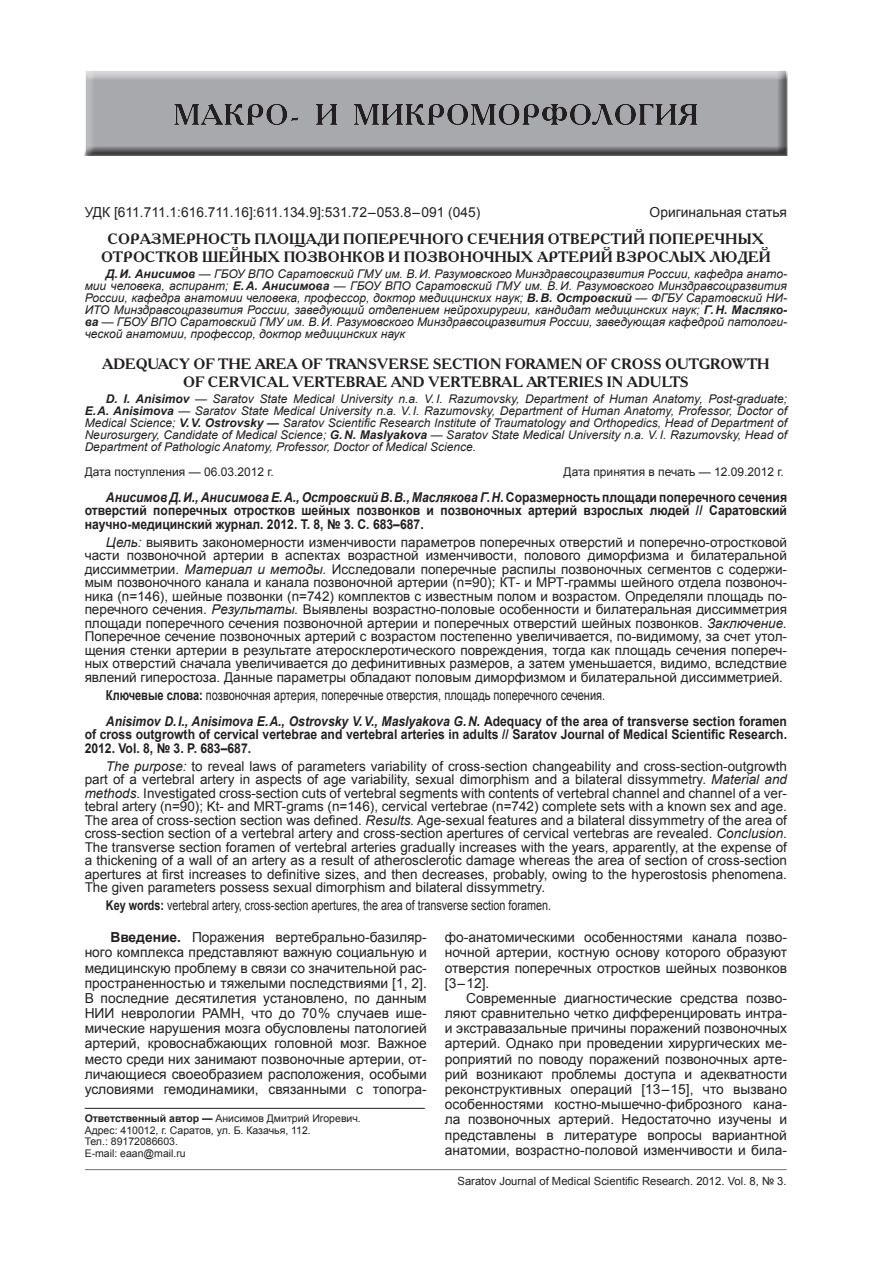
<style>
.page{position:relative;width:893px;height:1263px;background:#fff}
.page>*{position:absolute;margin:0;border:0;box-sizing:border-box;transform-origin:0 0}
.t1{font:700 15px "Academy C";color:#231f20}
.t2{font:13.8px/15.1px "Arial";color:#231f20;text-align:justify}
.t3{font:13.8px "Arial";color:#231f20;scale:.8 1}
.t4{font:13.5px/13.5px "Arial";color:#231f20;text-align:justify}
.t5{font:700 13.5px/13.5px "Arial";color:#231f20;text-align:justify;scale:.9 1}
.t6{font:13.5px "Arial";color:#231f20;scale:.8 1}
.t7{font:italic 12px/12px "Arial";color:#231f20;text-align:justify}
.t8{font:12px "Arial";color:#231f20}
.t9{font:11.25px "Arial";color:#231f20}
.t10{font:10.5px/11.6px "Arial";color:#231f20}
.s1{font-weight:700}
.s2{font-style:italic}
</style>
<div class="page">
<hr style="left:85px;top:1169px;width:702px;height:1px;background:#808285">
<div style="left:84px;top:70px;width:705px;height:86px;background:#231f20;opacity:.75"></div>
<hr style="left:85px;top:1108px;width:340px;height:1px;background:#231f20">
<p class="t2" style="left:85px;top:205px;width:397px">УДК [611.711.1:616.711.16]:611.134.9]:531.72 – 053.8 – 091 (045)</p>
<p class="t2" style="left:650px;top:205px;width:139px">Оригинальная статья</p>
<p class="t1" style="left:107px;top:229px;width:23px">СОРА</p>
<p class="t1" style="left:151px;top:229px;width:24px">ЗМЕРНО</p>
<p class="t1" style="left:220px;top:229px;width:98px">СТЬ ПЛО ЩАДИ</p>
<p class="t1" style="left:343px;top:229px;width:47px">ПОПЕРЕЧНОГО</p>
<p class="t1" style="left:467px;top:229px;width:23px">СЕЧЕНИ</p>
<p class="t1" style="left:534px;top:229px;width:26px">Я ОТВЕР</p>
<p class="t1" style="left:600px;top:229px;width:23px">СТИЙ</p>
<p class="t1" style="left:649px;top:229px;width:48px">ПОПЕРЕЧНЫ</p>
<p class="t1" style="left:752px;top:229px;width:14px">Х</p>
<p class="t1" style="left:101px;top:247px;width:12px">ОТРО</p>
<p class="t1" style="left:145px;top:247px;width:23px">СТКОВ</p>
<p class="t1" style="left:202px;top:247px;width:30px">ШЕЙНЫ</p>
<p class="t1" style="left:268px;top:247px;width:63px">Х ПОЗВОНКОВ</p>
<p class="t1" style="left:388px;top:247px;width:63px">И ПОЗВОНОЧНЫ</p>
<p class="t1" style="left:521px;top:247px;width:28px">Х АРТЕРИЙ</p>
<p class="t1" style="left:616px;top:247px;width:134px">ВЗРО СЛЫХ ЛЮДЕЙ</p>
<p class="t7" style="left:85px;top:268px;width:704px;text-indent:21px"><span class="s1">Д.И. Анисимов</span> — ГБОУ ВПО Саратовский ГМУ им. В.И. Разумовского Минздравсоцразвития России, кафедра анато&shy;мии человека, аспирант; <span class="s1">Е.А. Анисимова</span> — ГБОУ ВПО Саратовский ГМУ им. В.И. Разумовского Минздравсоцразвития России, кафедра анатомии человека, профессор, доктор медицинских наук; <span class="s1">В.В. Островский</span> — ФГБУ Саратовский НИ-ИТО Минздравсоцразвития России, заведующий отделением нейрохирургии, кандидат медицинских наук; <span class="s1">Г.Н. Масляко&shy;ва</span> — ГБОУ ВПО Саратовский ГМУ им. В.И. Разумовского Минздравсоцразвития России, заведующая кафедрой патологи&shy;ческой анатомии, профессор, доктор медицинских наук</p>
<p class="t1" style="left:102px;top:354px;width:68px">ADEQUACY</p>
<p class="t1" style="left:193px;top:354px;width:154px">OF THE AREA OF TRANS</p>
<p class="t1" style="left:377px;top:354px;width:140px">VERSE SECTION FORAM</p>
<p class="t1" style="left:560px;top:354px;width:62px">EN OF CROSS</p>
<p class="t1" style="left:665px;top:354px;width:46px">OUTGRO</p>
<p class="t1" style="left:731px;top:354px;width:35px">WTH</p>
<p class="t1" style="left:183px;top:372px;width:153px">OF CERVICAL VERTEB</p>
<p class="t1" style="left:356px;top:372px;width:117px">RAE AND VE RTEB</p>
<p class="t1" style="left:492px;top:372px;width:189px">RAL ARTE RIES IN ADULTS</p>
<p class="t7" style="left:85px;top:393px;width:704px;text-indent:21px"><span class="s1">D. I. Anisimov</span> — Saratov State Medical University n.a. V.I. Razumovsky, Department of Human Anatomy, Post-graduate; <span class="s1">E.A. Anisimova</span> — Saratov State Medical University n.a. V.I. Razumovsky, Department of Human Anatomy, Professor, Doctor of Medical Science; <span class="s1">V.V. Ostrovsky —</span> Saratov Scientific Research Institute of Traumatology and Orthopedics, Head of Department of Neurosurgery, Candidate of Medical Science; <span class="s1">G.N. Maslyakova</span> — Saratov State Medical University n.a. V.I. Razumovsky, Head of Department of Pathologic Anatomy, Professor, Doctor of Medical Science.</p>
<p class="t8" style="left:85px;top:463px;width:191px">Дата поступления — 06.03.2012 г.</p>
<p class="t8" style="left:564px;top:463px;width:222px">Дата принятия в печать — 12.09.2012 г.</p>
<p class="t5" style="left:85px;top:491px;width:782px;text-indent:21px"><span class="s2">Анисимов Д.И., Анисимова Е.А., Островский В.В., Маслякова Г.Н.</span> Соразмерность площади поперечного сечения отверстий поперечных отростков шейных позвонков и позвоночных артерий взрослых людей // Саратовский научно-медицинский журнал. 2012. Т. 8, № 3. С. 683–687.</p>
<p class="t4" style="left:85px;top:535px;width:704px;text-indent:21px"><span class="s2">Цель:</span> выявить закономерности изменчивости параметров поперечных отверстий и поперечно-отростковой части позвоночной артерии в аспектах возрастной изменчивости, полового диморфизма и билатеральной диссимметрии. <span class="s2">Материал и методы.</span> Исследовали поперечные распилы позвоночных сегментов с содержи&shy;мым позвоночного канала и канала позвоночной артерии (n=90); КТ- и МРТ-граммы шейного отдела позвоноч&shy;ника (n=146), шейные позвонки (n=742) комплектов с известным полом и возрастом. Определяли площадь по&shy;перечного сечения. <span class="s2">Результаты.</span> Выявлены возрастно-половые особенности и билатеральная диссимметрия площади поперечного сечения позвоночной артерии и поперечных отверстий шейных позвонков. <span class="s2">Заключение.<br></span>Поперечное сечение позвоночных артерий с возрастом постепенно увеличивается, по-видимому, за счет утол&shy;щения стенки артерии в результате атеросклеротического повреждения, тогда как площадь сечения попереч&shy;ных отверстий сначала увеличивается до дефинитивных размеров, а затем уменьшается, видимо, вследствие явлений гиперостоза. Данные параметры обладают половым диморфизмом и билатеральной диссимметрией.</p>
<p class="t3" style="left:106px;top:686px;width:626px"><span class="s1">Ключевые слова:</span> позвоночная артерия, поперечные отверстия, площадь поперечного сечения.</p>
<p class="t5" style="left:85px;top:715px;width:782px;text-indent:21px"><span class="s2">Anisimov D.I., Anisimova E.A., Ostrovsky V.V., Maslyakova G.N.</span> Adequacy of the area of transverse section foramen of cross outgrowth of cervical vertebrae and vertebral arteries in adults // Saratov Journal of Medical Scientific Research.<br>2012. Vol. 8, № 3. P. 683–687.</p>
<p class="t4" style="left:85px;top:759px;width:704px;text-indent:21px"><span class="s2">The purpose:</span> to reveal laws of parameters variability of cross-section changeability and cross-section-outgrowth part of a vertebral artery in aspects of age variability, sexual dimorphism and a bilateral dissymmetry. <span class="s2">Material and methods</span>. Investigated cross-section cuts of vertebral segments with contents of vertebral channel and channel of a ver&shy;tebral artery (n=90); Kt- and MRT-grams (n=146), cervical vertebrae (n=742) complete sets with a known sex and age.<br>The area of cross-section section was defined. <span class="s2">Results.</span> Age-sexual features and a bilateral dissymmetry of the area of cross-section section of a vertebral artery and cross-section apertures of cervical vertebras are revealed. <span class="s2">Conclusion</span>.<br>The transverse section foramen of vertebral arteries gradually increases with the years, apparently, at the expense of a thickening of a wall of an artery as a result of atherosclerotic damage whereas the area of section of cross-section apertures at first increases to definitive sizes, and then decreases, probably, owing to the hyperostosis phenomena.<br>The given parameters possess sexual dimorphism and bilateral dissymmetry.</p>
<p class="t6" style="left:106px;top:896px;width:558px"><span class="s1">Key words:</span> vertebral artery, cross-section apertures, the area of transverse section foramen.</p>
<p class="t2" style="left:85px;top:930px;width:344px;text-indent:21px"><sup>1</sup><span class="s1">Введение.</span> Поражения вертебрально-базиляр&shy;ного комплекса представляют важную социальную и медицинскую проблему в связи со значительной рас&shy;пространенностью и тяжелыми последствиями [1, 2].<br>В последние десятилетия установлено, по данным НИИ неврологии РАМН, что до 70 % случаев ише&shy;мические нарушения мозга обусловлены патологией артерий, кровоснабжающих головной мозг. Важное место среди них занимают позвоночные артерии, от&shy;личающиеся своеобразием расположения, особыми условиями гемодинамики, связанными с топогра-</p>
<p class="t10" style="left:85px;top:1113px;width:278px"><span class="s1">Ответственный автор —</span> Анисимов Дмитрий Игоревич.<br>Адрес: 410012, г. Саратов, ул. Б. Казачья, 112.<br>Тел.: 89172086603.<br>E-mail: eaan@mail.ru</p>
<p class="t2" style="left:445px;top:930px;width:344px">фо-анатомическими особенностями канала позво&shy;ночной артерии, костную основу которого образуют отверстия поперечных отростков шейных позвонков [3 – 12].</p>
<p class="t2" style="left:445px;top:990px;width:344px;text-indent:21px">Современные диагностические средства позво&shy;ляют сравнительно четко дифференцировать интра&shy;и экстравазальные причины поражений позвоночных артерий. Однако при проведении хирургических ме&shy;роприятий по поводу поражений позвоночных арте&shy;рий возникают проблемы доступа и адекватности реконструктивных операций [13 – 15], что вызвано особенностями костно-мышечно-фиброзного кана&shy;ла позвоночных артерий. Недостаточно изучены и представлены в литературе вопросы вариантной анатомии, возрастно-половой изменчивости и била-</p>
<p class="t9" style="left:458px;top:1174px;width:331px">Saratov Journal of Medical Scientific Research. 2012. Vol. 8, № 3.</p>
</div>
